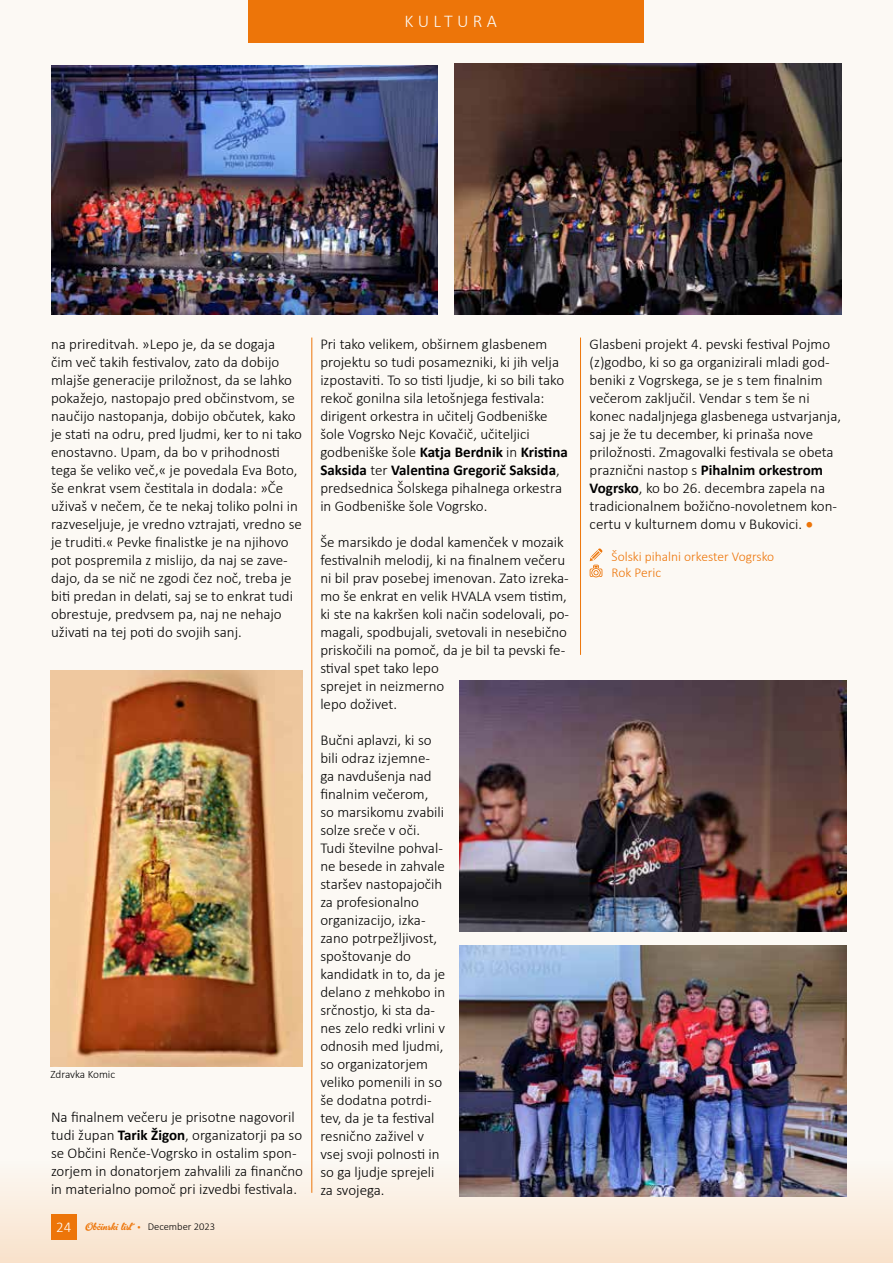
<style>
.page{position:relative;width:893px;height:1263px;background:#fcf9f4}
.page>*{position:absolute;margin:0;border:0;box-sizing:border-box;transform-origin:0 0}
.t1{font:300 18px "Calibri";letter-spacing:.24em;color:#fcf9f4}
.t2{font:300 15px/18px "Calibri";color:#000}
.t3{font:300 13.5px/16.2px "Calibri";color:#ed7509}
.t4{font:300 11.25px "Calibri";letter-spacing:-.01em;color:#000}
.t5{font:10.5px "Gelato Script";color:#ed7509}
.s1{font-weight:700}
.s2{font-family:"Calibri";font-weight:300;font-size:15px;color:#fff}
.s3{font-family:"Source Sans Pro"}
.s4{font-family:"Calibri";font-weight:300;color:#000}
</style>
<div class="page">
<div style="left:0;top:1140px;width:893px;height:123px;background:linear-gradient(to bottom,#fafaf8,#f8e1cb)"></div>
<div style="left:249px;top:0;width:395px;height:43px;background:#ed7509"></div>
<div style="left:51px;top:1214px;width:26px;height:25px;background:#ed7509"></div>
<img style="left:455px;top:63px;width:386px;height:252px">
<img style="left:51px;top:66px;width:387px;height:249px">
<svg style="left:590px;top:548px;width:12px;height:29px"></svg>
<img style="left:459px;top:945px;width:387px;height:251px">
<img style="left:50px;top:671px;width:252px;height:395px">
<img style="left:459px;top:680px;width:387px;height:252px">
<hr style="left:580px;top:337px;width:1px;height:318px;background:#ed7509">
<hr style="left:312px;top:337px;width:1px;height:856px;background:#ed7509">
<p class="t1" style="left:405px;top:10px;width:94px">KULTURA</p>
<p class="t2" style="left:51px;top:335px;width:253px">na prireditvah. »Lepo je, da se dogaja<br>čim več takih festivalov, zato da dobijo mlajše generacije priložnost, da se lahko pokažejo, nastopajo pred občinstvom, se naučijo nastopanja, dobijo občutek, kako je stati na odru, pred ljudmi, ker to ni tako enostavno. Upam, da bo v prihodnosti tega še veliko več,« je povedala Eva Boto, še enkrat vsem čestitala in dodala: »Če uživaš v nečem, če te nekaj toliko polni in razveseljuje, je vredno vztrajati, vredno se je truditi.« Pevke finalistke je na njihovo pot pospremila z mislijo, da naj se zave&shy;dajo, da se nič ne zgodi čez noč, treba je biti predan in delati, saj se to enkrat tudi obrestuje, predvsem pa, naj ne nehajo uživati na tej poti do svojih sanj.</p>
<p class="t2" style="left:320px;top:335px;width:249px">Pri tako velikem, obširnem glasbenem projektu so tudi posamezniki, ki jih velja izpostaviti. To so tisti ljudje, ki so bili tako rekoč gonilna sila letošnjega festivala: dirigent orkestra in učitelj Godbeniške šole Vogrsko Nejc Kovačič, učiteljici godbeniške šole <span class="s1">Katja Berdnik</span> in <span class="s1">Kristina Saksida</span> ter <span class="s1">Valentina Gregorič Saksida</span>, predsednica Šolskega pihalnega orkestra in Godbeniške šole Vogrsko.</p>
<p class="t2" style="left:320px;top:533px;width:250px">Še marsikdo je dodal kamenček v mozaik festivalnih melodij, ki na finalnem večeru ni bil prav posebej imenovan. Zato izreka&shy;mo še enkrat en velik HVALA vsem tistim, ki ste na kakršen koli način sodelovali, po&shy;magali, spodbujali, svetovali in nesebično priskočili na pomoč, da je bil ta pevski fe&shy;stival spet tako lepo<br>sprejet in neizmerno<br>lepo doživet.</p>
<p class="t2" style="left:320px;top:731px;width:126px">Bučni aplavzi, ki so bili odraz izjemne&shy;ga navdušenja nad finalnim večerom, so marsikomu zvabili solze sreče v oči.<br>Tudi številne pohval&shy;ne besede in zahvale staršev nastopajočih za profesionalno organizacijo, izka&shy;zano potrpežljivost, spoštovanje do kandidatk in to, da je delano z mehkobo in srčnostjo, ki sta da&shy;nes zelo redki vrlini v odnosih med ljudmi, so organizatorjem veliko pomenili in so še dodatna potrdi&shy;tev, da je ta festival resnično zaživel v vsej svoji polnosti in so ga ljudje sprejeli za svojega.</p>
<p class="t4" style="left:51px;top:1067px;width:66px">Zdravka Komic</p>
<p class="t2" style="left:51px;top:1108px;width:254px">Na finalnem večeru je prisotne nagovoril tudi župan <span class="s1">Tarik Žigon</span>, organizatorji pa so se Občini Renče-Vogrsko in ostalim spon&shy;zorjem in donatorjem zahvalili za finančno in materialno pomoč pri izvedbi festivala.</p>
<p class="t5" style="left:56px;top:1220px;width:161px"><span class="s2">24</span> Občinski list <span class="s3">•</span> <span class="s4">December 2023</span></p>
<p class="t2" style="left:590px;top:335px;width:253px">Glasbeni projekt 4. pevski festival Pojmo (z)godbo, ki so ga organizirali mladi god&shy;beniki z Vogrskega, se je s tem finalnim večerom zaključil. Vendar s tem še ni konec nadaljnjega glasbenega ustvarjanja, saj je že tu december, ki prinaša nove priložnosti. Zmagovalki festivala se obeta praznični nastop s <span class="s1">Pihalnim orkestrom Vogrsko</span>, ko bo 26. decembra zapela na tradicionalnem božično-novoletnem kon&shy;certu v kulturnem domu v Bukovici.</p>
<p class="t3" style="left:612px;top:548px;width:164px">Šolski pihalni orkester Vogrsko<br>Rok Peric</p>
</div>
